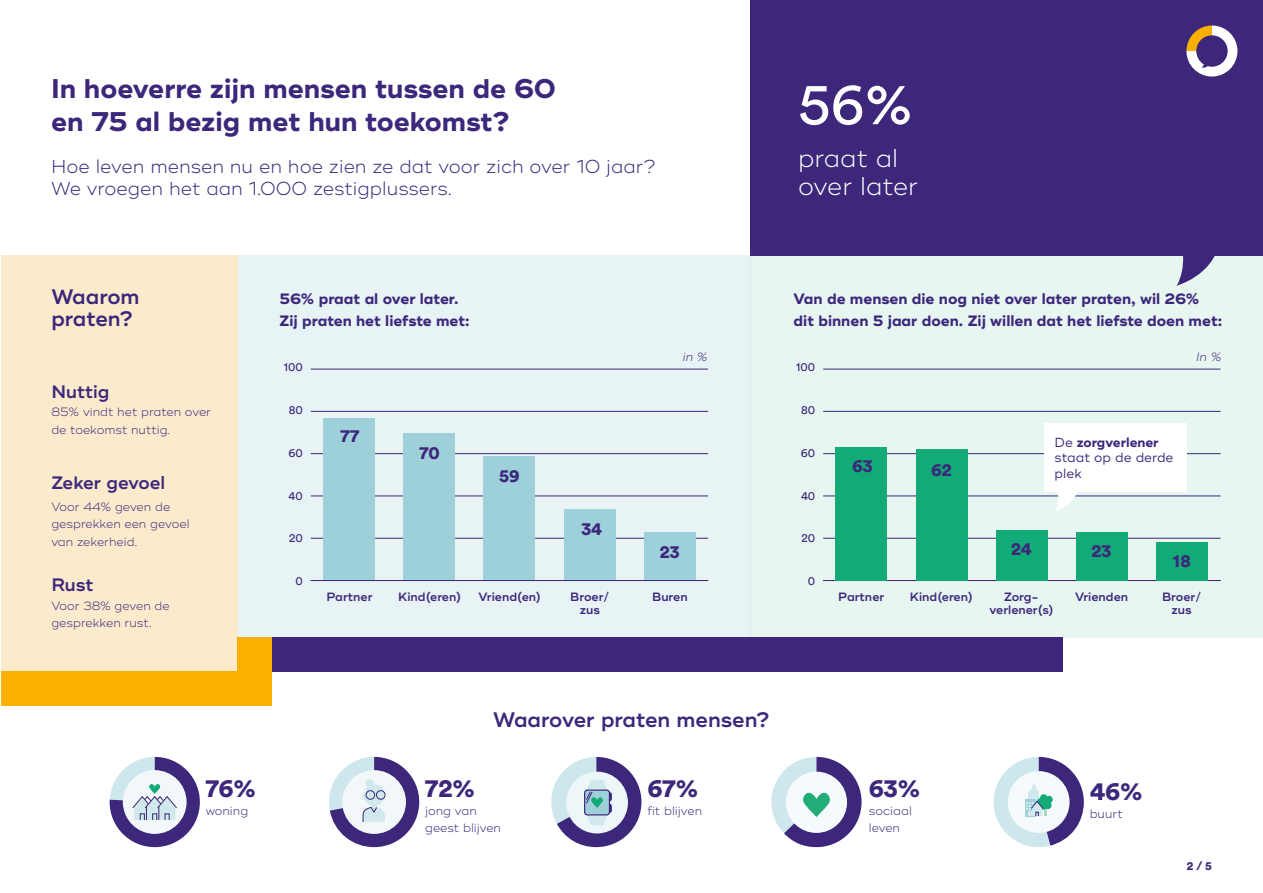
<style>
.page{position:relative;width:1263px;height:893px;background:#fff}
.page>*{position:absolute;margin:0;border:0;box-sizing:border-box;transform-origin:0 0}
.t1{font:58.8px "Circular Std";color:#fff}
.t2{font:700 27px/32.4px "Ridley Grotesk";color:#3c277b}
.t3{font:900 25.65px "Circular Std";letter-spacing:.005em;color:#3c277b}
.grafiek_label{font:300 24.9px "Ridley Grotesk";color:#fff}
.Titel_grafiek{font:600 21px/22.5px "Ridley Grotesk";color:#3c277b}
.t4{font:300 18.75px/22.5px "Ridley Grotesk";color:#3c277b}
.t5{font:600 18px "Ridley Grotesk";color:#3c277b}
.grafiek_percentage{font:900 18px "Circular Std";color:#3c277b}
.Titel_grafiek-2{font:700 15px/22.5px "Ridley Grotesk";color:#3c277b}
.t6{font:13.2px/15.8px "Ridley Grotesk";color:#3c277b}
.body{font:300 12px/17.2px "Ridley Grotesk";color:#3c277b}
.grafiek_label-2{font:600 12px/13.5px "Ridley Grotesk";color:#3c277b;text-align:center}
.y_as{font:12px "Circular Std";color:#3c277b}
.body-2{font:italic 300 12px "Ridley Grotesk";color:#3c277b}
.t7{font:900 12px "Circular Std";color:#3c277b}
.s1{font-weight:700}
</style>
<div class="page">
<div style="left:750px;top:255px;width:513px;height:383px;background:#e7f6f1"></div>
<hr style="left:823px;top:580px;width:397px;height:1px;background:#3c277b">
<hr style="left:823px;top:538px;width:397px;height:1px;background:#3c277b">
<hr style="left:823px;top:496px;width:397px;height:1px;background:#3c277b">
<hr style="left:823px;top:453px;width:397px;height:1px;background:#3c277b">
<hr style="left:823px;top:411px;width:397px;height:1px;background:#3c277b">
<hr style="left:823px;top:369px;width:397px;height:1px;background:#3c277b">
<div style="left:1157px;top:542px;width:51px;height:38px;background:#12ab78"></div>
<div style="left:1076px;top:532px;width:51px;height:48px;background:#12ab78"></div>
<div style="left:996px;top:530px;width:51px;height:50px;background:#12ab78"></div>
<div style="left:916px;top:449px;width:51px;height:131px;background:#12ab78"></div>
<div style="left:836px;top:447px;width:51px;height:133px;background:#12ab78"></div>
<div style="left:237px;top:255px;width:513px;height:382px;background:#e7f3f5"></div>
<div style="left:110px;top:757px;width:90px;height:90px;background:#3c277b;border-radius:45px"></div>
<hr style="left:311px;top:538px;width:397px;height:1px;background:#3c277b">
<hr style="left:311px;top:496px;width:397px;height:1px;background:#3c277b">
<hr style="left:311px;top:453px;width:397px;height:1px;background:#3c277b">
<hr style="left:311px;top:411px;width:397px;height:1px;background:#3c277b">
<hr style="left:311px;top:369px;width:397px;height:1px;background:#3c277b">
<div style="left:644px;top:532px;width:51px;height:48px;background:#9ed0da"></div>
<div style="left:564px;top:509px;width:51px;height:71px;background:#9ed0da"></div>
<div style="left:484px;top:456px;width:51px;height:124px;background:#9ed0da"></div>
<div style="left:404px;top:432px;width:51px;height:148px;background:#9ed0da"></div>
<div style="left:323px;top:418px;width:51px;height:162px;background:#9ed0da"></div>
<hr style="left:311px;top:580px;width:397px;height:1px;background:#3c277b">
<div style="left:750px;top:0;width:513px;height:255px;background:#3c277b"></div>
<div style="left:237px;top:637px;width:826px;height:34px;background:#3c277b"></div>
<div style="left:1px;top:671px;width:236px;height:34px;background:#f9b000"></div>
<svg style="left:1177px;top:255px;width:42px;height:31px"></svg>
<svg style="left:1055px;top:491px;width:23px;height:21px"></svg>
<div style="left:1044px;top:423px;width:142px;height:68px;background:#fff"></div>
<div style="left:1px;top:255px;width:236px;height:416px;background:#fbebcc"></div>
<div style="left:237px;top:637px;width:34px;height:68px;background:#f9b000"></div>
<svg style="left:329px;top:757px;width:90px;height:90px"></svg>
<div style="left:123px;top:770px;width:64px;height:64px;background:#f2f8fa;border-radius:50%"></div>
<svg style="left:110px;top:757px;width:67px;height:63px"></svg>
<svg style="left:993px;top:757px;width:91px;height:90px"></svg>
<svg style="left:551px;top:757px;width:90px;height:90px"></svg>
<svg style="left:1186px;top:26px;width:51px;height:51px"></svg>
<svg style="left:771px;top:757px;width:90px;height:90px"></svg>
<h2 class="t2" style="left:51px;top:73px;width:507px">In hoeverre zijn mensen tussen de 60 en 75 al bezig met hun toekomst?</h2>
<h2 class="t4" style="left:51px;top:155px;width:606px">Hoe leven mensen nu en hoe zien ze dat voor zich over 10 jaar?<br>We vroegen het aan 1.000 zestigplussers.</h2>
<p class="Titel_grafiek" style="left:51px;top:286px;width:90px">Waarom praten?</p>
<p class="Titel_grafiek-2" style="left:280px;top:288px;width:192px">56% praat al over later.<br>Zij praten het liefste met:</p>
<h3 class="t1" style="left:798px;top:68px;width:116px">56%</h3>
<p class="grafiek_label" style="left:798px;top:144px;width:102px">praat al</p>
<p class="grafiek_label" style="left:798px;top:172px;width:122px">over later</p>
<p class="Titel_grafiek-2" style="left:794px;top:288px;width:407px">Van de mensen die nog niet over later praten, wil 26%</p>
<p class="Titel_grafiek-2" style="left:794px;top:310px;width:430px">dit binnen 5 jaar doen. Zij willen dat het liefste doen met:</p>
<h3 class="t5" style="left:51px;top:380px;width:60px">Nuttig</h3>
<p class="body" style="left:51px;top:404px;width:161px">85% vindt het praten over de toekomst nuttig.</p>
<h3 class="t5" style="left:51px;top:472px;width:115px">Zeker gevoel</h3>
<p class="body" style="left:51px;top:498px;width:140px">Voor 44% geven de gesprekken een gevoel van zekerheid.</p>
<h3 class="t5" style="left:51px;top:574px;width:44px">Rust</h3>
<p class="body" style="left:51px;top:597px;width:120px">Voor 38% geven de gesprekken rust.</p>
<p class="body-2" style="left:683px;top:350px;width:26px">in %</p>
<p class="body-2" style="left:1196px;top:350px;width:27px">In %</p>
<p class="y_as" style="left:284px;top:360px;width:20px">100</p>
<p class="y_as" style="left:796px;top:360px;width:20px">100</p>
<p class="y_as" style="left:289px;top:402px;width:16px">80</p>
<p class="y_as" style="left:801px;top:402px;width:16px">80</p>
<p class="grafiek_percentage" style="left:340px;top:424px;width:21px">77</p>
<p class="grafiek_percentage" style="left:419px;top:441px;width:22px">70</p>
<p class="y_as" style="left:288px;top:445px;width:16px">60</p>
<p class="y_as" style="left:801px;top:445px;width:16px">60</p>
<p class="grafiek_percentage" style="left:499px;top:464px;width:22px">59</p>
<p class="y_as" style="left:289px;top:488px;width:16px">40</p>
<p class="y_as" style="left:801px;top:488px;width:16px">40</p>
<p class="y_as" style="left:289px;top:531px;width:15px">20</p>
<p class="y_as" style="left:801px;top:531px;width:15px">20</p>
<p class="y_as" style="left:295px;top:574px;width:9px">0</p>
<p class="y_as" style="left:808px;top:574px;width:9px">0</p>
<p class="grafiek_label-2" style="left:398px;top:590px;width:64px">Kind(eren)</p>
<p class="grafiek_percentage" style="left:581px;top:517px;width:22px">34</p>
<p class="grafiek_percentage" style="left:660px;top:540px;width:21px">23</p>
<p class="grafiek_label-2" style="left:478px;top:590px;width:64px">Vriend(en)</p>
<p class="grafiek_label-2" style="left:570px;top:590px;width:41px">Broer/ zus</p>
<p class="grafiek_label-2" style="left:327px;top:590px;width:48px">Partner</p>
<p class="grafiek_label-2" style="left:652px;top:590px;width:37px">Buren</p>
<p class="grafiek_percentage" style="left:852px;top:454px;width:22px">63</p>
<p class="grafiek_label-2" style="left:838px;top:590px;width:48px">Partner</p>
<p class="grafiek_percentage" style="left:931px;top:457px;width:22px">62</p>
<h3 class="t6" style="left:1055px;top:434px;width:120px">De <span class="s1">zorgverlener </span>staat op de derde plek</h3>
<p class="grafiek_label-2" style="left:910px;top:590px;width:64px">Kind(eren)</p>
<p class="grafiek_percentage" style="left:1011px;top:536px;width:22px">24</p>
<p class="grafiek_label-2" style="left:989px;top:590px;width:65px">Zorg&shy;verlener(s)</p>
<p class="grafiek_percentage" style="left:1092px;top:539px;width:21px">23</p>
<p class="grafiek_label-2" style="left:1075px;top:590px;width:55px">Vrienden</p>
<p class="grafiek_percentage" style="left:1172px;top:549px;width:20px">18</p>
<p class="grafiek_label-2" style="left:1162px;top:590px;width:41px">Broer/ zus</p>
<h3 class="t3" style="left:206px;top:770px;width:52px">76%</h3>
<p class="body" style="left:206px;top:803px;width:44px">woning</p>
<p class="Titel_grafiek" style="left:493px;top:709px;width:278px">Waarover praten mensen?</p>
<h3 class="t3" style="left:425px;top:770px;width:51px">72%</h3>
<p class="body" style="left:425px;top:803px;width:53px">jong van</p>
<p class="body" style="left:425px;top:820px;width:77px">geest blijven</p>
<h3 class="t3" style="left:647px;top:770px;width:52px">67%</h3>
<p class="body" style="left:647px;top:803px;width:56px">fit blijven</p>
<h3 class="t3" style="left:869px;top:770px;width:53px">63%</h3>
<p class="body" style="left:869px;top:803px;width:45px">sociaal</p>
<p class="body" style="left:869px;top:820px;width:33px">leven</p>
<h3 class="t3" style="left:1090px;top:773px;width:54px">46%</h3>
<p class="body" style="left:1090px;top:806px;width:35px">buurt</p>
<p class="t7" style="left:1187px;top:858px;width:27px">2 / 5</p>
</div>
